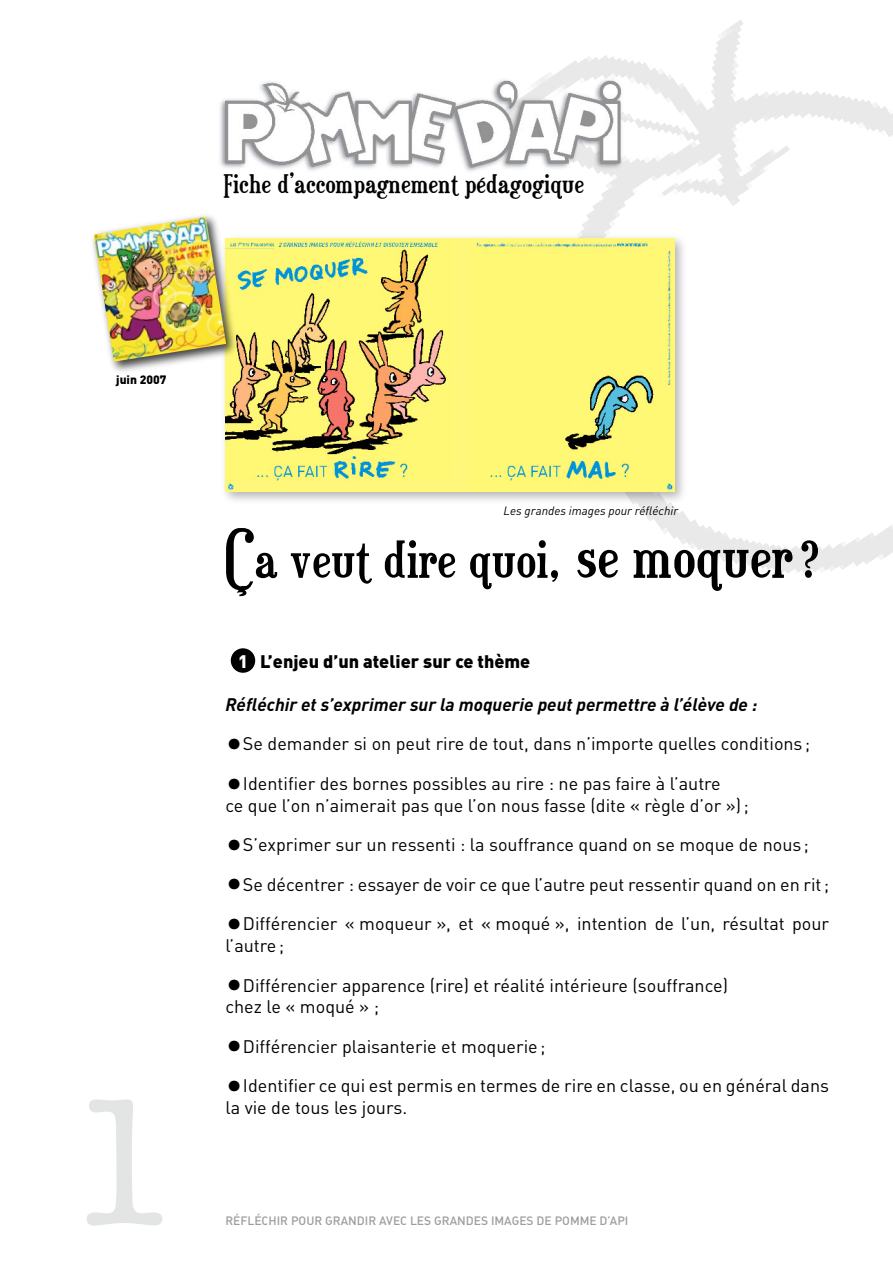
<style>
.page{position:relative;width:893px;height:1263px;background:#fff}
.page>*{position:absolute;margin:0;border:0;box-sizing:border-box;transform-origin:0 0}
.t1{font:700 54px "Euphorigenic";color:#000}
.t2{font:700 27.3px "Euphorigenic";color:#000}
.t3{font:18px/21.6px "DIN";color:#000}
.t4{font:italic 700 18px "DIN";color:#000}
.t5{font:900 18px "DIN";color:#000}
.t6{font:12px "DIN Medium Alternate";color:#9c9d9f}
.t7{font:italic 12px "DIN";color:#000}
.t8{font:900 12px "DIN";color:#000}
.s1{font-size:72px}
.s2{font-size:61.5px}
.s3{font-size:75px}
.s4{color:#fff}
.s5{font-size:33px}
</style>
<div class="page">
<img style="left:571px;top:20px;width:322px;height:554px">
<img style="left:220px;top:64px;width:439px;height:126px">
<div style="left:220px;top:232px;width:468px;height:275px;background:#000;opacity:.3"></div>
<img style="left:225px;top:238px;width:449px;height:254px">
<div style="left:89px;top:212px;width:151px;height:163px;background:#000;opacity:.75"></div>
<img style="left:94px;top:217px;width:132px;height:145px">
<h2 class="t2" style="left:224px;top:172px;width:362px">Fiche d’accompagnement pédagogique</h2>
<p class="t8" style="left:116px;top:372px;width:52px">juin 2007</p>
<p class="t7" style="left:504px;top:503px;width:176px">Les grandes images pour réfléchir</p>
<h1 class="t1" style="left:225px;top:535px;width:596px"><span class="s1">ç</span>a veut dire quoi, <span class="s2">se moquer</span>?</h1>
<p class="t5" style="left:225px;top:649px;width:306px"><span class="s3">•</span><span class="s4">1</span> L’enjeu d’un atelier sur ce thème</p>
<p class="t4" style="left:225px;top:693px;width:533px">Réfléchir et s’exprimer sur la moquerie peut permettre à l’élève de :</p>
<p class="t3" style="left:225px;top:733px;width:586px"><span class="s5">•</span>Se demander si on peut rire de tout, dans n’importe quelles conditions ;</p>
<p class="t3" style="left:225px;top:772px;width:525px"><span class="s5">•</span>Identifier des bornes possibles au rire : ne pas faire à l’autre<br>ce que l’on n’aimerait pas que l’on nous fasse (dite « règle d’or »);</p>
<p class="t3" style="left:225px;top:833px;width:585px"><span class="s5">•</span>S’exprimer sur un ressenti : la souffrance quand on se moque de nous ;</p>
<p class="t3" style="left:225px;top:873px;width:605px"><span class="s5">•</span>Se décentrer : essayer de voir ce que l’autre peut ressentir quand on en rit;</p>
<p class="t3" style="left:225px;top:913px;width:605px"><span class="s5">•</span>Différencier « moqueur », et « moqué », intention de l’un, résultat pour l’autre;</p>
<p class="t3" style="left:225px;top:974px;width:504px"><span class="s5">•</span>Différencier apparence (rire) et réalité intérieure (souffrance) chez le « moqué » ;</p>
<p class="t3" style="left:225px;top:1035px;width:321px"><span class="s5">•</span>Différencier plaisanterie et moquerie;</p>
<p class="t3" style="left:225px;top:1075px;width:605px"><span class="s5">•</span>Identifier ce qui est permis en termes de rire en classe, ou en général dans la vie de tous les jours.</p>
<p class="t6" style="left:225px;top:1213px;width:405px">RÉFLÉCHIR POUR GRANDIR AVEC LES GRANDES IMAGES DE POMME D’API</p>
</div>
